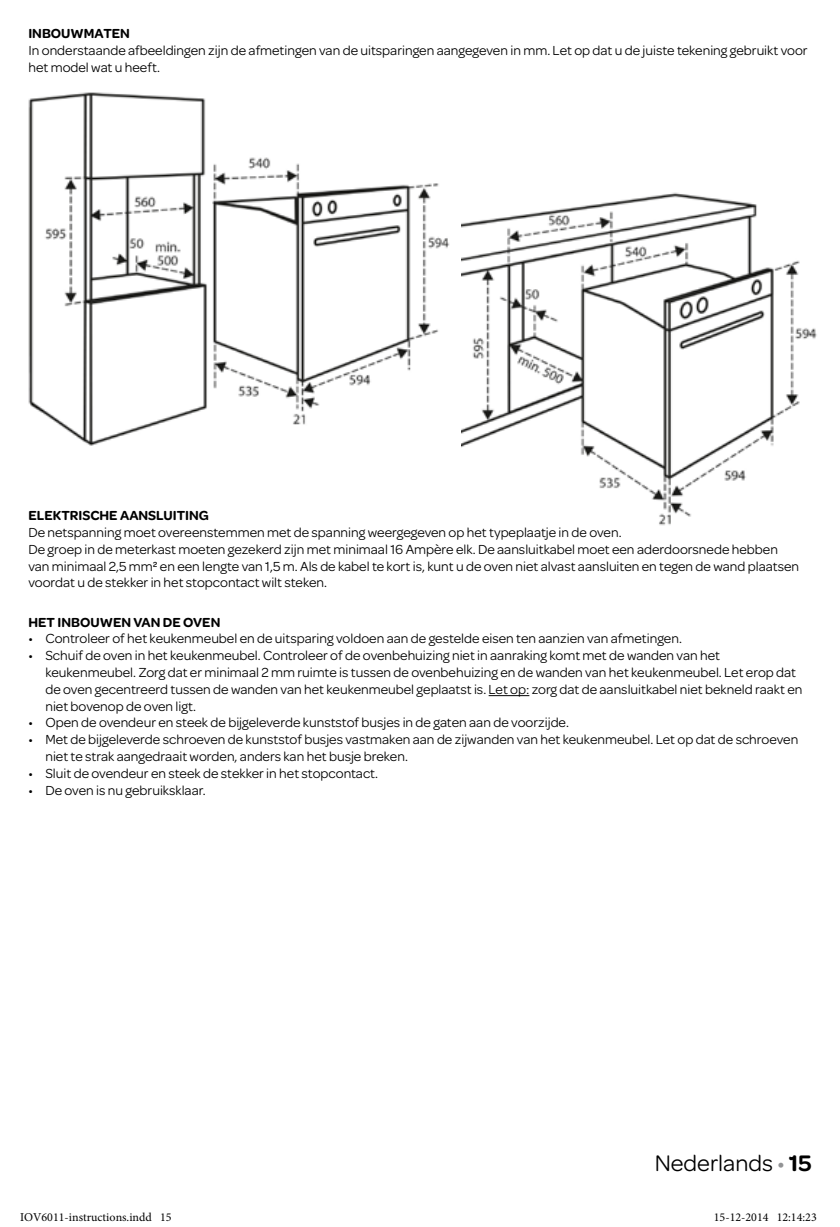
<style>
.page{position:relative;width:840px;height:1227px;background:#fff}
.page>*{position:absolute;margin:0;border:0;box-sizing:border-box;transform-origin:0 0}
.t1{font:24px "Omnes";color:#000}
.t2{font:14px/16.8px "Omnes";color:#000}
.t3{font:600 14px "Omnes";color:#000}
.t4{font:12px "Minion Pro";color:#000}
.s1{color:#929395}
.s2{font-weight:600}
</style>
<div class="page">
<img style="left:461px;top:192px;width:356px;height:334px">
<img style="left:28px;top:92px;width:421px;height:354px">
<hr style="left:488px;top:695px;width:41px;height:1px;background:#000">
<p class="t3" style="left:28px;top:23px;width:103px">INBOUWMATEN</p>
<p class="t2" style="left:28px;top:41px;width:780px">In onderstaande afbeeldingen zijn de afmetingen van de uitsparingen aangegeven in mm. Let op dat u de juiste tekening gebruikt voor het model wat u heeft.</p>
<p class="t3" style="left:28px;top:505px;width:182px">ELEKTRISCHE AANSLUITING</p>
<p class="t2" style="left:28px;top:523px;width:771px">De netspanning moet overeenstemmen met de spanning weergegeven op het typeplaatje in de oven.<br>De groep in de meterkast moeten gezekerd zijn met minimaal 16 Ampère elk. De aansluitkabel moet een aderdoorsnede hebben van minimaal 2,5 mm² en een lengte van 1,5 m. Als de kabel te kort is, kunt u de oven niet alvast aansluiten en tegen de wand plaatsen voordat u de stekker in het stopcontact wilt steken.</p>
<p class="t3" style="left:28px;top:612px;width:193px">HET INBOUWEN VAN DE OVEN</p>
<p class="t2" style="left:28px;top:629px;width:654px">• Controleer of het keukenmeubel en de uitsparing voldoen aan de gestelde eisen ten aanzien van afmetingen.</p>
<p class="t2" style="left:45px;top:646px;width:758px;text-indent:-17px">• Schuif de oven in het keukenmeubel. Controleer of de ovenbehuizing niet in aanraking komt met de wanden van het keukenmeubel. Zorg dat er minimaal 2 mm ruimte is tussen de ovenbehuizing en de wanden van het keukenmeubel. Let erop dat de oven gecentreerd tussen de wanden van het keukenmeubel geplaatst is. Let op: zorg dat de aansluitkabel niet bekneld raakt en niet bovenop de oven ligt.</p>
<p class="t2" style="left:28px;top:713px;width:542px">• Open de ovendeur en steek de bijgeleverde kunststof busjes in de gaten aan de voorzijde.</p>
<p class="t2" style="left:45px;top:730px;width:754px;text-indent:-17px">• Met de bijgeleverde schroeven de kunststof busjes vastmaken aan de zijwanden van het keukenmeubel. Let op dat de schroeven niet te strak aangedraait worden, anders kan het busje breken.</p>
<p class="t2" style="left:28px;top:764px;width:351px">• Sluit de ovendeur en steek de stekker in het stopcontact.</p>
<p class="t2" style="left:28px;top:780px;width:179px">• De oven is nu gebruiksklaar.</p>
<h1 class="t1" style="left:654px;top:1146px;width:158px">Nederlands <span class="s1">•</span> <span class="s2">15</span></h1>
<p class="t4" style="left:20px;top:1209px;width:153px">IOV6011-instructions.indd 15</p>
<p class="t4" style="left:713px;top:1209px;width:104px">15-12-2014 12:14:23</p>
</div>
